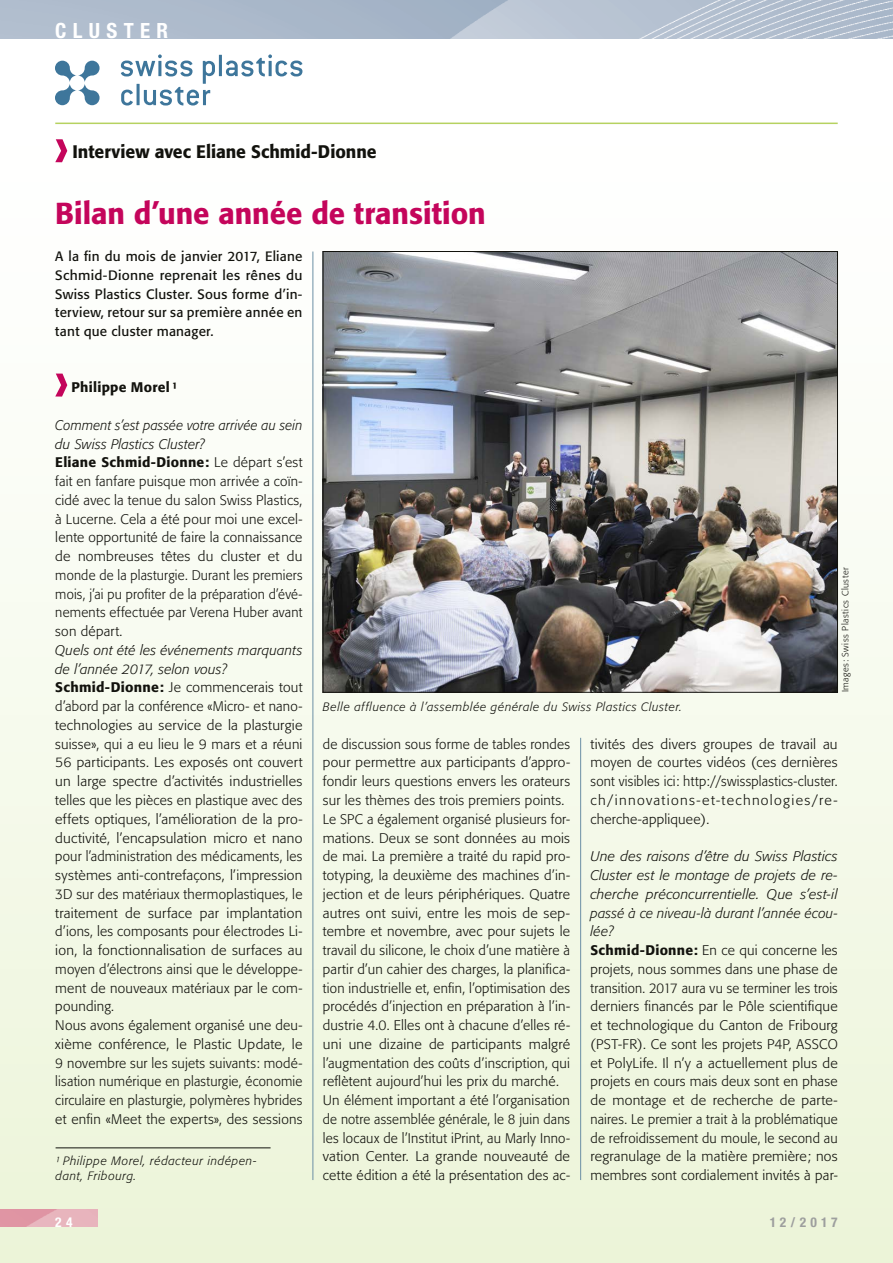
<style>
.page{position:relative;width:893px;height:1263px;background:#fff}
.page>*{position:absolute;margin:0;border:0;box-sizing:border-box;transform-origin:0 0}
.t1{font:500 30px "Formata";color:#c4055b}
.t2{font:700 condensed 21px "Helvetica Neue LT Std";letter-spacing:.305em;color:#fff}
.t3{font:500 18px "Formata";color:#12120d}
.t4{font:300 13.8px/18.8px "Formata";letter-spacing:.015em;color:#12120d}
.t5{font:500 13.8px "Formata";letter-spacing:.02em;color:#12120d}
.t6{font:13.5px/18.8px "Formata";letter-spacing:.015em;color:#12120d;text-align:justify}
.t7{font:700 condensed 13.5px "Helvetica Neue LT Std";letter-spacing:.29em;color:#9d9e9e}
.t8{font:700 condensed 13.5px "Helvetica Neue LT Std";color:#fff}
.t9{font:italic 300 12px/15px "Formata";letter-spacing:.05em;color:#12120d}
.t10{font:300 9px "Formata";letter-spacing:.06em;color:#12120d}
.s1{font-style:italic}
.s2{font-weight:500}
</style>
<div class="page">
<div style="left:0;top:123px;width:893px;height:1140px;background:linear-gradient(to bottom,#fdfdff,#ecf5da)"></div>
<img style="left:0;top:0;width:893px;height:38px">
<img style="left:0;top:1210px;width:98px;height:17px">
<svg style="left:55px;top:54px;width:247px;height:52px"></svg>
<hr style="left:55px;top:123px;width:783px;height:1px;background:#b6d260">
<hr style="left:313px;top:252px;width:1px;height:928px;background:#6b8fa5">
<hr style="left:580px;top:738px;width:1px;height:442px;background:#6b8fa5">
<svg style="left:55px;top:139px;width:12px;height:23px"></svg>
<svg style="left:55px;top:374px;width:12px;height:23px"></svg>
<hr style="left:56px;top:1147px;width:215px;height:1px;background:#12120d">
<img style="left:325px;top:253px;width:511px;height:437px">
<h2 class="t2" style="left:55px;top:18px;width:114px">CLUSTER</h2>
<h3 class="t3" style="left:72px;top:141px;width:306px">Interview avec Eliane Schmid-Dionne</h3>
<h1 class="t1" style="left:55px;top:195px;width:432px">Bilan d’une année de transition</h1>
<p class="t6" style="left:55px;top:247px;width:249px">A la fin du mois de janvier 2017, Eliane Schmid-Dionne reprenait les rênes du Swiss Plastics Cluster. Sous forme d’in&shy;terview, retour sur sa première année en tant que cluster manager.</p>
<p class="t5" style="left:72px;top:379px;width:107px">Philippe Morel¹</p>
<p class="t4" style="left:55px;top:416px;width:249px"><span class="s1">Comment s’est passée votre arrivée au sein du Swiss Plastics Cluster?<br></span><span class="s2">Eliane Schmid-Dionne:</span> Le départ s’est fait en fanfare puisque mon arrivée a coïn&shy;cidé avec la tenue du salon Swiss Plastics, à Lucerne. Cela a été pour moi une excel&shy;lente opportunité de faire la connaissance de nombreuses têtes du cluster et du monde de la plasturgie. Durant les premiers mois, j’ai pu profiter de la préparation d’évé&shy;nements effectuée par Verena Huber avant son départ.</p>
<p class="t4" style="left:55px;top:641px;width:249px"><span class="s1">Quels ont été les événements marquants de l’année 2017, selon vous?<br></span><span class="s2">Schmid-Dionne:</span> Je commencerais tout d’abord par la conférence «Micro- et nano&shy;technologies au service de la plasturgie suisse», qui a eu lieu le 9 mars et a réuni 56 participants. Les exposés ont couvert un large spectre d’activités industrielles telles que les pièces en plastique avec des effets optiques, l’amélioration de la pro&shy;ductivité, l’encapsulation micro et nano pour l’administration des médicaments, les systèmes anti-contrefaçons, l’impression 3D sur des matériaux thermoplastiques, le traitement de surface par implantation d’ions, les composants pour électrodes Li&shy;ion, la fonctionnalisation de surfaces au moyen d’électrons ainsi que le développe&shy;ment de nouveaux matériaux par le com&shy;pounding.<br>Nous avons également organisé une deu&shy;xième conférence, le Plastic Update, le 9 novembre sur les sujets suivants: modé&shy;lisation numérique en plasturgie, économie circulaire en plasturgie, polymères hybrides et enfin «Meet the experts», des sessions</p>
<p class="t9" style="left:56px;top:1153px;width:203px">¹ Philippe Morel, rédacteur indépen&shy;dant, Fribourg.</p>
<p class="t9" style="left:323px;top:699px;width:361px">Belle affluence à l’assemblée générale du Swiss Plastics Cluster.</p>
<p class="t10" style="left:840px;top:692px;width:127px;rotate:-90deg">Images: Swiss Plastics Cluster</p>
<p class="t4" style="left:323px;top:735px;width:249px">de discussion sous forme de tables rondes pour permettre aux participants d’appro&shy;fondir leurs questions envers les orateurs sur les thèmes des trois premiers points.<br>Le SPC a également organisé plusieurs for&shy;mations. Deux se sont données au mois de mai. La première a traité du rapid pro&shy;totyping, la deuxième des machines d’in&shy;jection et de leurs périphériques. Quatre autres ont suivi, entre les mois de sep&shy;tembre et novembre, avec pour sujets le travail du silicone, le choix d’une matière à partir d’un cahier des charges, la planifica&shy;tion industrielle et, enfin, l’optimisation des procédés d’injection en préparation à l’in&shy;dustrie 4.0. Elles ont à chacune d’elles ré&shy;uni une dizaine de participants malgré l’augmentation des coûts d’inscription, qui reflètent aujourd’hui les prix du marché.<br>Un élément important a été l’organisation de notre assemblée générale, le 8 juin dans les locaux de l’Institut iPrint, au Marly Inno&shy;vation Center. La grande nouveauté de cette édition a été la présentation des ac-</p>
<p class="t4" style="left:590px;top:735px;width:249px;text-align:justify">tivités des divers groupes de travail au moyen de courtes vidéos (ces dernières sont visibles ici: http://swissplastics-cluster. ch/innovations-et-technologies/re&shy;cherche-appliquee).</p>
<p class="t4" style="left:590px;top:847px;width:249px"><span class="s1">Une des raisons d’être du Swiss Plastics Cluster est le montage de projets de re&shy;cherche préconcurrentielle. Que s’est-il passé à ce niveau-là durant l’année écou&shy;lée?<br></span><span class="s2">Schmid-Dionne:</span> En ce qui concerne les projets, nous sommes dans une phase de transition. 2017 aura vu se terminer les trois derniers financés par le Pôle scientifique et technologique du Canton de Fribourg (PST-FR). Ce sont les projets P4P, ASSCO et PolyLife. Il n’y a actuellement plus de projets en cours mais deux sont en phase de montage et de recherche de parte&shy;naires. Le premier a trait à la problématique de refroidissement du moule, le second au regranulage de la matière première; nos membres sont cordialement invités à par-</p>
<p class="t8" style="left:55px;top:1214px;width:19px">2 4</p>
<p class="t7" style="left:770px;top:1214px;width:69px">12/2017</p>
</div>
